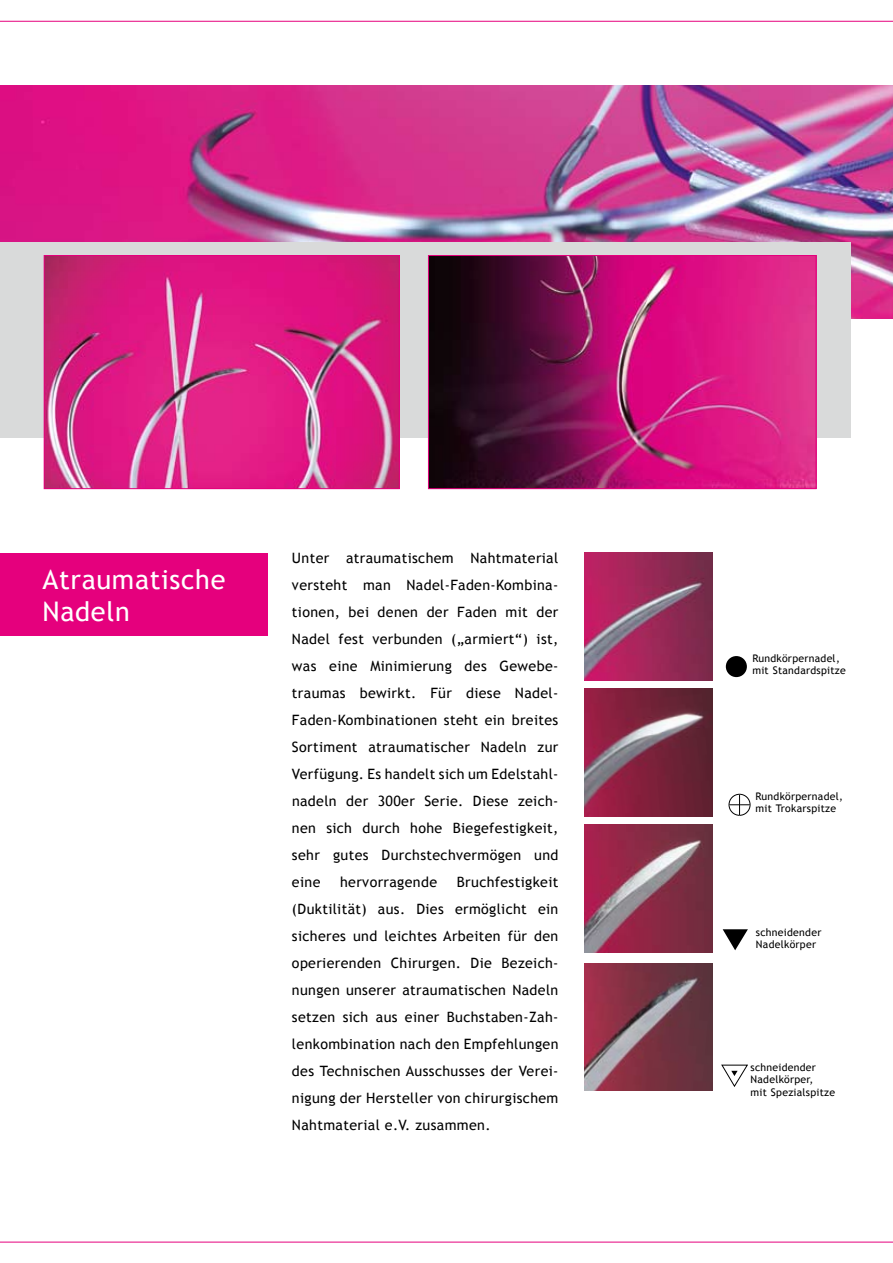
<style>
.page{position:relative;width:893px;height:1263px;background:#fff}
.page>*{position:absolute;margin:0;border:0;box-sizing:border-box;transform-origin:0 0}
.t1{font:27px/32.4px "Trebuchet MS";letter-spacing:.025em;color:#fff}
.t2{font:14.25px/27px "Trebuchet MS";letter-spacing:.025em;color:#000;text-align:justify}
.t3{font:10.5px/12.6px "Trebuchet MS";letter-spacing:.025em;color:#000}
</style>
<div class="page">
<hr style="left:0;top:21px;width:893px;height:1px;background:#e5007d">
<hr style="left:0;top:1242px;width:893px;height:1px;background:#e5007d">
<img style="left:0;top:85px;width:893px;height:234px">
<div style="left:0;top:553px;width:268px;height:83px;background:#e5007d"></div>
<div style="left:0;top:242px;width:850px;height:196px;background:#d9dada"></div>
<img style="left:46px;top:257px;width:352px;height:230px">
<div style="left:44px;top:255px;width:356px;height:234px;border:1px solid #e5007d"></div>
<img style="left:585px;top:553px;width:127px;height:127px">
<img style="left:585px;top:689px;width:127px;height:127px">
<img style="left:585px;top:825px;width:127px;height:127px">
<img style="left:585px;top:963px;width:127px;height:128px">
<div style="left:726px;top:656px;width:21px;height:21px;background:#000;border-radius:50%"></div>
<div style="left:728px;top:794px;width:23px;height:22px;border:1px solid #000;border-radius:50%"></div>
<svg style="left:729px;top:794px;width:21px;height:21px"></svg>
<svg style="left:723px;top:929px;width:25px;height:21px"></svg>
<svg style="left:722px;top:1064px;width:25px;height:23px"></svg>
<img style="left:430px;top:257px;width:384px;height:230px">
<div style="left:428px;top:255px;width:388px;height:234px;border:1px solid #e5007d"></div>
<h1 class="t1" style="left:43px;top:563px;width:184px">Atraumatische<br>Nadeln</h1>
<p class="t2" style="left:292px;top:545px;width:268px">Unter atraumatischem Nahtmaterial versteht man Nadel-Faden-Kombina&shy;tionen, bei denen der Faden mit der Nadel fest verbunden („armiert“) ist, was eine Minimierung des Gewebe&shy;traumas bewirkt. Für diese Nadel-Faden-Kombinationen steht ein breites Sortiment atraumatischer Nadeln zur Verfügung. Es handelt sich um Edelstahl&shy;nadeln der 300er Serie. Diese zeich&shy;nen sich durch hohe Biegefestigkeit, sehr gutes Durchstechvermögen und eine</p>
<p class="t2" style="left:292px;top:869px;width:268px;text-indent:165px">Bruchfestigkeit (Duktilität) aus. Dies ermöglicht ein sicheres und leichtes Arbeiten für den operierenden Chirurgen. Die Bezeich&shy;nungen unserer atraumatischen Nadeln setzen sich aus einer Buchstaben-Zah&shy;lenkombination nach den Empfehlungen des Technischen Ausschusses der Verei&shy;nigung der Hersteller von chirurgischem Nahtmaterial e.V. zusammen.</p>
<p class="t2" style="left:340px;top:869px;width:98px">hervorragende</p>
<p class="t3" style="left:752px;top:652px;width:95px">Rundkörpernadel, mit Standardspitze</p>
<p class="t3" style="left:755px;top:790px;width:89px">Rundkörpernadel, mit Trokarspitze</p>
<p class="t3" style="left:756px;top:926px;width:67px">schneidender<br>Nadelkörper</p>
<p class="t3" style="left:750px;top:1061px;width:86px">schneidender<br>Nadelkörper,<br>mit Spezialspitze</p>
</div>
